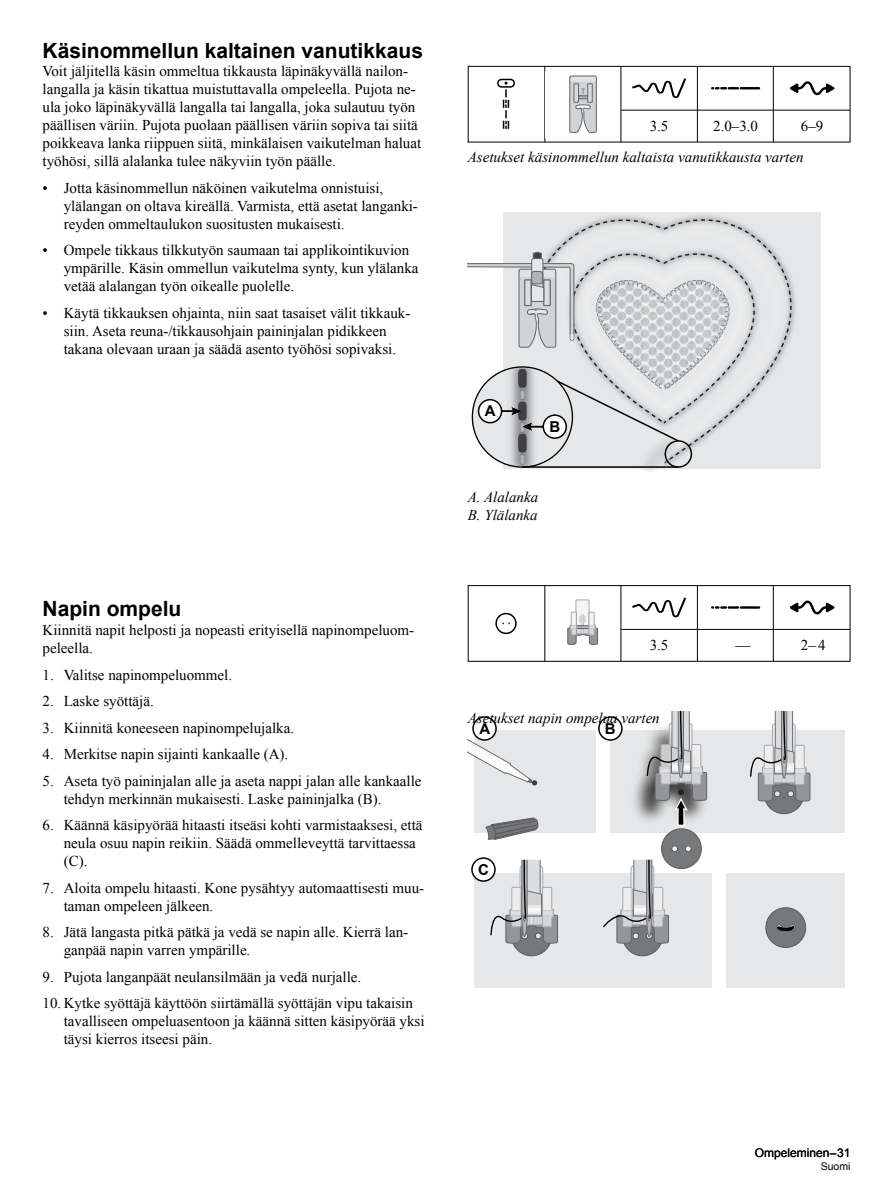
<style>
.page{position:relative;width:893px;height:1191px;background:#fff}
.page>*{position:absolute;margin:0;border:0;box-sizing:border-box;transform-origin:0 0}
.t1{font:700 21px "Arial";color:#000}
.t2{font:15px/18px "Times New Roman";color:#000}
.t3{font:italic 15px/18px "Times New Roman";color:#000}
.t4{font:700 15px "Arial";color:#000}
.t5{font:12px "Arial";color:#000}
.t6{font:10.5px "Arial";color:#000}
.t7{font:9.9px "Arial Rounded MT Bold";color:#cdcfd0}
</style>
<div class="page">
<div style="left:468px;top:66px;width:382px;height:76px;border:1px solid #000"></div>
<hr style="left:621px;top:110px;width:229px;height:1px;background:#000">
<hr style="left:773px;top:66px;width:1px;height:76px;background:#000">
<hr style="left:697px;top:66px;width:1px;height:76px;background:#000">
<hr style="left:620px;top:66px;width:1px;height:76px;background:#000">
<hr style="left:544px;top:66px;width:1px;height:76px;background:#000">
<svg style="left:632px;top:78px;width:54px;height:21px"></svg>
<hr style="left:740px;top:87px;width:20px;height:2px;background:#000">
<svg style="left:711px;top:87px;width:28px;height:2px"></svg>
<svg style="left:789px;top:81px;width:46px;height:14px"></svg>
<svg style="left:569px;top:76px;width:28px;height:57px;background:#bfc0c1"></svg>
<svg style="left:497px;top:78px;width:18px;height:51px"></svg>
<img style="left:530px;top:212px;width:267px;height:253px">
<img style="left:590px;top:464px;width:138px;height:7px">
<hr style="left:522px;top:466px;width:156px;height:2px;background:#000">
<div style="left:665px;top:440px;width:27px;height:28px;border:2px solid #000;border-radius:50%"></div>
<svg style="left:468px;top:219px;width:324px;height:245px;background:#dadbdc"></svg>
<div style="left:532px;top:271px;width:11px;height:13px;background:#b1b3b6;border-radius:3px"></div>
<div style="left:531px;top:271px;width:12px;height:13px;border:1px solid #626466;border-radius:3px"></div>
<div style="left:468px;top:585px;width:382px;height:77px;border:1px solid #000"></div>
<hr style="left:621px;top:629px;width:229px;height:1px;background:#000">
<hr style="left:773px;top:585px;width:1px;height:76px;background:#000">
<hr style="left:697px;top:585px;width:1px;height:76px;background:#000">
<hr style="left:620px;top:585px;width:1px;height:76px;background:#000">
<hr style="left:544px;top:585px;width:1px;height:76px;background:#000">
<svg style="left:632px;top:597px;width:54px;height:21px"></svg>
<hr style="left:740px;top:606px;width:20px;height:2px;background:#000">
<svg style="left:711px;top:606px;width:28px;height:2px"></svg>
<svg style="left:789px;top:600px;width:46px;height:14px"></svg>
<svg style="left:495px;top:612px;width:22px;height:23px"></svg>
<div style="left:576px;top:600px;width:13px;height:34px;background:#f1f1f2"></div>
<div style="left:576px;top:599px;width:13px;height:35px;border:1px solid #a7a9ac"></div>
<svg style="left:567px;top:612px;width:31px;height:33px"></svg>
<div style="left:474px;top:730px;width:122px;height:103px;background:#e6e7e8"></div>
<svg style="left:485px;top:817px;width:53px;height:23px"></svg>
<svg style="left:468px;top:716px;width:69px;height:69px"></svg>
<div style="left:712px;top:730px;width:133px;height:103px;background:#e6e7e8"></div>
<svg style="left:750px;top:712px;width:61px;height:102px"></svg>
<div style="left:474px;top:873px;width:122px;height:115px;background:#e6e7e8"></div>
<svg style="left:490px;top:859px;width:68px;height:97px"></svg>
<div style="left:593px;top:873px;width:119px;height:115px;background:#e6e7e8"></div>
<div style="left:726px;top:873px;width:119px;height:115px;background:#e6e7e8"></div>
<svg style="left:765px;top:907px;width:41px;height:41px"></svg>
<div style="left:610px;top:730px;width:119px;height:103px;background:#e6e7e8"></div>
<svg style="left:602px;top:712px;width:105px;height:244px"></svg>
<div style="left:473px;top:717px;width:23px;height:23px;background:#fff;border-radius:50%"></div>
<div style="left:472px;top:716px;width:25px;height:24px;border:2px solid #000;border-radius:50%"></div>
<div style="left:599px;top:717px;width:23px;height:23px;background:#fff;border-radius:50%"></div>
<div style="left:598px;top:716px;width:25px;height:24px;border:2px solid #000;border-radius:50%"></div>
<div style="left:472px;top:858px;width:23px;height:23px;background:#fff;border-radius:50%"></div>
<div style="left:471px;top:857px;width:25px;height:24px;border:2px solid #000;border-radius:50%"></div>
<h1 class="t1" style="left:43px;top:37px;width:382px">Käsinommellun kaltainen vanutikkaus</h1>
<p class="t2" style="left:43px;top:62px;width:380px">Voit jäljitellä käsin ommeltua tikkausta läpinäkyvällä nailon&shy;langalla ja käsin tikattua muistuttavalla ompeleella. Pujota ne&shy;ula joko läpinäkyvällä langalla tai langalla, joka sulautuu työn päällisen väriin. Pujota puolaan päällisen väriin sopiva tai siitä poikkeava lanka riippuen siitä, minkälaisen vaikutelman haluat työhösi, sillä alalanka tulee näkyviin työn päälle.</p>
<p class="t2" style="left:64px;top:179px;width:356px;text-indent:-21px">• Jotta käsinommellun näköinen vaikutelma onnistuisi, ylälangan on oltava kireällä. Varmista, että asetat langanki&shy;reyden ommeltaulukon suositusten mukaisesti.</p>
<p class="t2" style="left:64px;top:241px;width:356px;text-indent:-21px">• Ompele tikkaus tilkkutyön saumaan tai applikointikuvion ympärille. Käsin ommellun vaikutelma synty, kun ylälanka vetää alalangan työn oikealle puolelle.</p>
<p class="t2" style="left:43px;top:304px;width:369px;text-align:center">• Käytä tikkauksen ohjainta, niin saat tasaiset välit tikkauk&shy;siin. Aseta reuna-/tikkausohjain paininjalan pidikkeen<br>takana olevaan uraan ja säädä asento työhösi sopivaksi.</p>
<h1 class="t1" style="left:43px;top:595px;width:140px">Napin ompelu</h1>
<p class="t2" style="left:43px;top:621px;width:373px">Kiinnitä napit helposti ja nopeasti erityisellä napinompeluom&shy;peleella.</p>
<p class="t2" style="left:43px;top:665px;width:191px">1. Valitse napinompeluommel.</p>
<p class="t2" style="left:43px;top:692px;width:113px">2. Laske syöttäjä.</p>
<p class="t2" style="left:43px;top:718px;width:253px">3. Kiinnitä koneeseen napinompelujalka.</p>
<p class="t2" style="left:43px;top:745px;width:247px">4. Merkitse napin sijainti kankaalle (A).</p>
<p class="t2" style="left:64px;top:771px;width:359px;text-indent:-21px">5. Aseta työ paininjalan alle ja aseta nappi jalan alle kankaalle tehdyn merkinnän mukaisesti. Laske paininjalka (B).</p>
<p class="t2" style="left:64px;top:816px;width:360px;text-indent:-21px">6. Käännä käsipyörää hitaasti itseäsi kohti varmistaaksesi, että neula osuu napin reikiin. Säädä ommelleveyttä tarvittaessa (C).</p>
<p class="t2" style="left:64px;top:878px;width:362px;text-indent:-21px">7. Aloita ompelu hitaasti. Kone pysähtyy automaattisesti muu&shy;taman ompeleen jälkeen.</p>
<p class="t2" style="left:64px;top:923px;width:346px;text-indent:-21px">8. Jätä langasta pitkä pätkä ja vedä se napin alle. Kierrä lan&shy;ganpää napin varren ympärille.</p>
<p class="t2" style="left:43px;top:967px;width:320px">9. Pujota langanpäät neulansilmään ja vedä nurjalle.</p>
<p class="t2" style="left:64px;top:994px;width:362px;text-indent:-21px">10. Kytke syöttäjä käyttöön siirtämällä syöttäjän vipu takaisin tavalliseen ompeluasentoon ja käännä sitten käsipyörää yksi täysi kierros itseesi päin.</p>
<p class="t2" style="left:650px;top:116px;width:20px">3.5</p>
<p class="t2" style="left:713px;top:116px;width:46px">2.0–3.0</p>
<p class="t2" style="left:801px;top:116px;width:24px">6–9</p>
<p class="t3" style="left:468px;top:148px;width:337px">Asetukset käsinommellun kaltaista vanutikkausta varten</p>
<p class="t4" style="left:485px;top:400px;width:12px">A</p>
<p class="t4" style="left:549px;top:417px;width:12px">B</p>
<p class="t3" style="left:468px;top:487px;width:72px">A. Alalanka<br>B. Ylälanka</p>
<p class="t7" style="left:579px;top:613px;width:9px">H</p>
<p class="t2" style="left:650px;top:635px;width:20px">3.5</p>
<p class="t2" style="left:736px;top:635px;width:16px">—</p>
<p class="t2" style="left:801px;top:635px;width:26px">2–4</p>
<p class="t3" style="left:468px;top:708px;width:194px">Asetukset napin ompelua varten</p>
<p class="t4" style="left:479px;top:718px;width:12px">A</p>
<p class="t4" style="left:605px;top:718px;width:12px">B</p>
<p class="t4" style="left:478px;top:859px;width:12px">C</p>
<p class="t5" style="left:755px;top:1145px;width:97px">Ompeleminen–31</p>
<p class="t6" style="left:821px;top:1159px;width:31px">Suomi</p>
</div>
